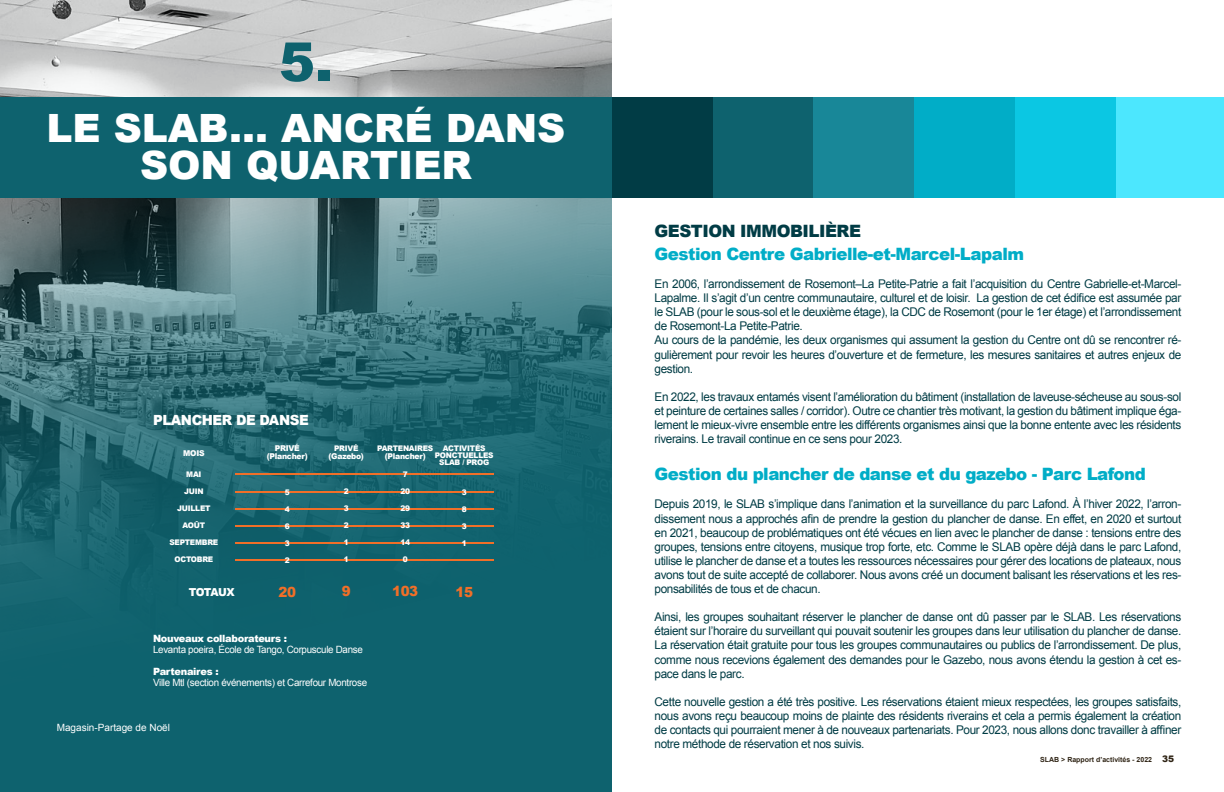
<style>
.page{position:relative;width:1224px;height:792px;background:#fff}
.page>*{position:absolute;margin:0;border:0;box-sizing:border-box;transform-origin:0 0}
.t1{font:900 54px "Arial";color:#0e626e}
.t2{font:900 39px/37px "Arial";color:#fff;text-align:center}
.t3{font:900 17px "Arial";letter-spacing:-.03em;color:#01adc7}
.t4{font:900 17px "Arial";letter-spacing:-.03em;color:#013c45}
.t5{font:900 14px "Arial";letter-spacing:-.03em;color:#fff;scale:.96 1}
.t6{font:900 14px "Arial";letter-spacing:-.03em;color:#f16f28;scale:.96 1}
.t7{font:12px/14.1px "Arial";letter-spacing:-.03em;color:#013c45;text-align:justify}
.t8{font:900 11px "Arial";letter-spacing:-.065em;color:#fff;scale:.96 1}
.t9{font:10px "Arial";letter-spacing:-.03em;color:#fff}
.t10{font:900 10px "Arial";letter-spacing:-.03em;color:#fff}
.t11{font:10px "Arial";color:#fff}
.t12{font:900 8px "Arial";letter-spacing:-.03em;color:#fff;scale:.96 1}
.t13{font:900 7.7px/7px "Arial";letter-spacing:-.03em;color:#fff;text-align:center;scale:.96 1}
.t14{font:700 7px "Arial";color:#2f2415}
.s1{font-weight:900;font-size:9px}
</style>
<div class="page">
<svg style="left:0;top:0;width:612px;height:792px;background:#3e777f"></svg>
<div style="left:0;top:97px;width:1224px;height:101px;background:#0e626e"></div>
<div style="left:612px;top:97px;width:101px;height:101px;background:#013c45"></div>
<div style="left:814px;top:97px;width:100px;height:101px;background:#188798"></div>
<div style="left:914px;top:97px;width:101px;height:101px;background:#01adc7"></div>
<div style="left:1015px;top:97px;width:101px;height:101px;background:#0bc7e3"></div>
<div style="left:1116px;top:97px;width:108px;height:101px;background:#4ce7fe"></div>
<hr style="left:235px;top:474px;width:259px;height:1px;background:#f16f28">
<hr style="left:235px;top:525px;width:259px;height:1px;background:#f16f28">
<hr style="left:235px;top:491px;width:259px;height:1px;background:#f16f28">
<hr style="left:235px;top:542px;width:259px;height:1px;background:#f16f28">
<hr style="left:235px;top:508px;width:259px;height:1px;background:#f16f28">
<hr style="left:235px;top:559px;width:259px;height:1px;background:#f16f28">
<h1 class="t1" style="left:279px;top:23px;width:55px">5.</h1>
<h2 class="t2" style="left:47px;top:109px;width:520px">LE SLAB... ANCRÉ DANS<br>SON QUARTIER</h2>
<p class="t5" style="left:153px;top:410px;width:164px">PLANCHER DE DANSE</p>
<p class="t12" style="left:275px;top:442px;width:28px">PRIVÉ</p>
<p class="t12" style="left:183px;top:448px;width:24px">MOIS</p>
<p class="t12" style="left:267px;top:450px;width:44px">(Plancher)</p>
<p class="t13" style="left:186px;top:471px;width:17px">MAI</p>
<p class="t13" style="left:184px;top:488px;width:22px">JUIN</p>
<p class="t13" style="left:177px;top:505px;width:36px">JUILLET</p>
<p class="t13" style="left:183px;top:522px;width:25px">AOÛT</p>
<p class="t13" style="left:169px;top:539px;width:52px">SEPTEMBRE</p>
<p class="t13" style="left:175px;top:556px;width:42px">OCTOBRE</p>
<p class="t8" style="left:189px;top:585px;width:49px">TOTAUX</p>
<p class="t13" style="left:285px;top:489px;width:7px">5</p>
<p class="t13" style="left:285px;top:506px;width:7px">4</p>
<p class="t13" style="left:285px;top:523px;width:7px">6</p>
<p class="t13" style="left:285px;top:540px;width:7px">3</p>
<p class="t13" style="left:285px;top:557px;width:7px">2</p>
<p class="t6" style="left:278px;top:582px;width:20px">20</p>
<p class="t13" style="left:334px;top:444px;width:27px">PRIVÉ</p>
<p class="t12" style="left:329px;top:450px;width:38px">(Gazebo)</p>
<p class="t13" style="left:344px;top:488px;width:7px">2</p>
<p class="t13" style="left:344px;top:505px;width:7px">3</p>
<p class="t13" style="left:344px;top:522px;width:7px">2</p>
<p class="t13" style="left:344px;top:539px;width:7px">1</p>
<p class="t13" style="left:344px;top:556px;width:7px">1</p>
<p class="t6" style="left:342px;top:581px;width:11px">9</p>
<p class="t13" style="left:377px;top:444px;width:60px">PARTENAIRES</p>
<p class="t12" style="left:385px;top:450px;width:44px">(Plancher)</p>
<p class="t13" style="left:435px;top:444px;width:63px">ACTIVITÉS<br>PONCTUELLES<br>SLAB / PROG</p>
<p class="t13" style="left:403px;top:471px;width:7px">7</p>
<p class="t13" style="left:400px;top:488px;width:12px">20</p>
<p class="t13" style="left:400px;top:505px;width:12px">29</p>
<p class="t13" style="left:400px;top:522px;width:12px">33</p>
<p class="t13" style="left:400px;top:539px;width:12px">14</p>
<p class="t13" style="left:403px;top:556px;width:7px">0</p>
<p class="t6" style="left:392px;top:581px;width:29px">103</p>
<p class="t13" style="left:462px;top:489px;width:7px">3</p>
<p class="t13" style="left:462px;top:506px;width:7px">8</p>
<p class="t13" style="left:462px;top:523px;width:7px">3</p>
<p class="t13" style="left:462px;top:540px;width:7px">1</p>
<p class="t6" style="left:455px;top:582px;width:20px">15</p>
<p class="t10" style="left:153px;top:631px;width:136px">Nouveaux collaborateurs :</p>
<p class="t9" style="left:153px;top:643px;width:211px">Levanta poeira, École de Tango, Corpuscule Danse</p>
<p class="t10" style="left:153px;top:664px;width:67px">Partenaires :</p>
<p class="t9" style="left:153px;top:676px;width:216px">Ville Mtl (section événements) et Carrefour Montrose</p>
<p class="t11" style="left:57px;top:721px;width:115px">Magasin-Partage de Noël</p>
<h3 class="t4" style="left:655px;top:218px;width:208px">GESTION IMMOBILIÈRE</h3>
<h3 class="t3" style="left:655px;top:241px;width:371px">Gestion Centre Gabrielle-et-Marcel-Lapalm</h3>
<p class="t7" style="left:655px;top:277px;width:528px;text-align:left">En 2006, l’arrondissement de Rosemont–La Petite-Patrie a fait l’acquisition du Centre Gabrielle-et-Marcel-Lapalme. Il s’agit d’un centre communautaire, culturel et de loisir. La gestion de cet édifice est assumée par le SLAB (pour le sous-sol et le deuxième étage), la CDC de Rosemont (pour le 1er étage) et l’arrondissement de Rosemont-La Petite-Patrie.<br>Au cours de la pandémie, les deux organismes qui assument la gestion du Centre ont dû se rencontrer ré&shy;gulièrement pour revoir les heures d’ouverture et de fermeture, les mesures sanitaires et autres enjeux de gestion.</p>
<p class="t7" style="left:655px;top:390px;width:528px">En 2022, les travaux entamés visent l’amélioration du bâtiment (installation de laveuse-sécheuse au sous-sol et peinture de certaines salles / corridor). Outre ce chantier très motivant, la gestion du bâtiment implique éga&shy;lement le mieux-vivre ensemble entre les différents organismes ainsi que la bonne entente avec les résidents riverains. Le travail continue en ce sens pour 2023.</p>
<h3 class="t3" style="left:655px;top:462px;width:493px">Gestion du plancher de danse et du gazebo - Parc Lafond</h3>
<p class="t7" style="left:655px;top:497px;width:528px">Depuis 2019, le SLAB s’implique dans l’animation et la surveillance du parc Lafond. À l’hiver 2022, l’arron&shy;dissement nous a approchés afin de prendre la gestion du plancher de danse. En effet, en 2020 et surtout en 2021, beaucoup de problématiques ont été vécues en lien avec le plancher de danse : tensions entre des groupes, tensions entre citoyens, musique trop forte, etc. Comme le SLAB opère déjà dans le parc Lafond, utilise le plancher de danse et a toutes les ressources nécessaires pour gérer des locations de plateaux, nous avons tout de suite accepté de collaborer. Nous avons créé un document balisant les réservations et les res&shy;ponsabilités de tous et de chacun.</p>
<p class="t7" style="left:655px;top:610px;width:528px">Ainsi, les groupes souhaitant réserver le plancher de danse ont dû passer par le SLAB. Les réservations étaient sur l’horaire du surveillant qui pouvait soutenir les groupes dans leur utilisation du plancher de danse.<br>La réservation était gratuite pour tous les groupes communautaires ou publics de l’arrondissement. De plus, comme nous recevions également des demandes pour le Gazebo, nous avons étendu la gestion à cet es&shy;pace dans le parc.</p>
<p class="t7" style="left:655px;top:695px;width:528px">Cette nouvelle gestion a été très positive. Les réservations étaient mieux respectées, les groupes satisfaits, nous avons reçu beaucoup moins de plainte des résidents riverains et cela a permis également la création de contacts qui pourraient mener à de nouveaux partenariats. Pour 2023, nous allons donc travailler à affiner notre méthode de réservation et nos suivis.</p>
<p class="t14" style="left:1040px;top:755px;width:135px">SLAB &gt; Rapport d’activités - 2022 <span class="s1">35</span></p>
</div>
